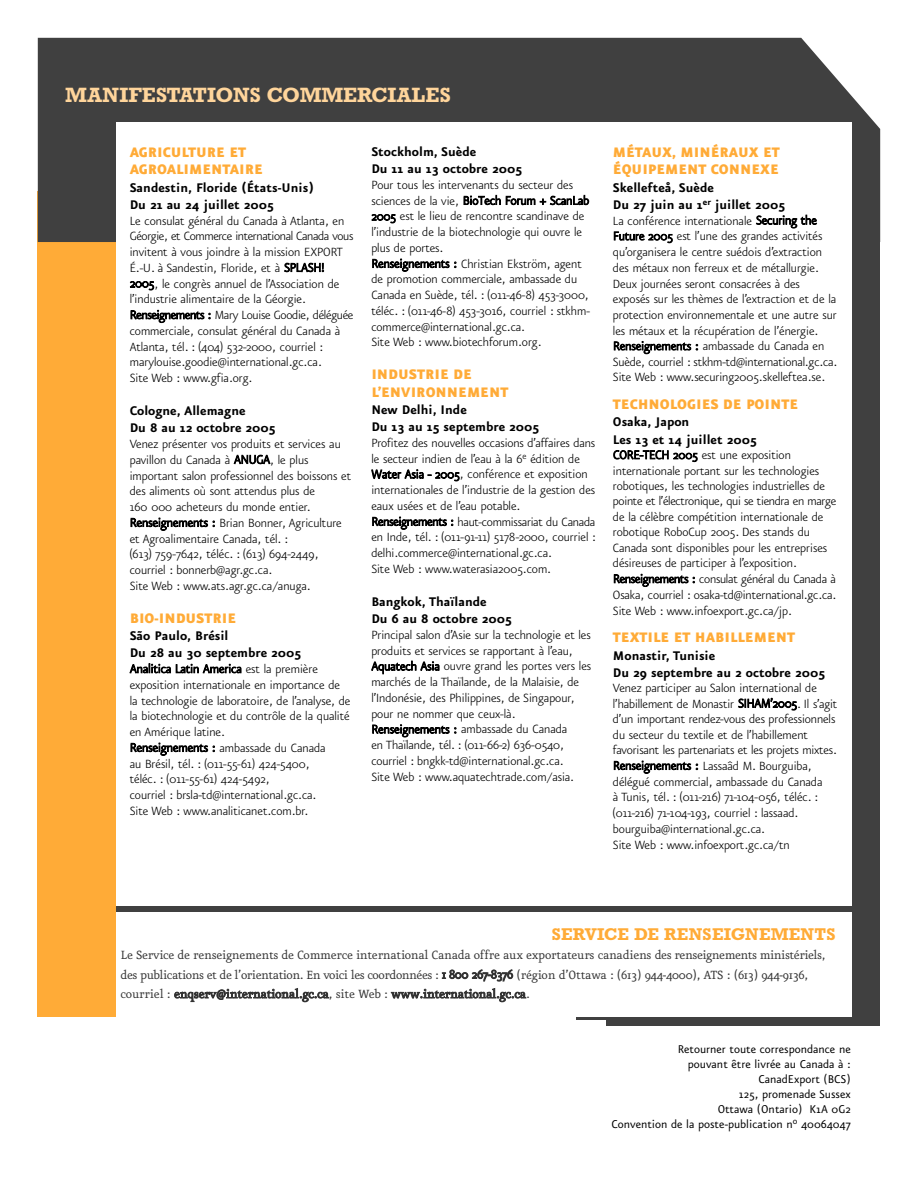
<style>
.page{position:relative;width:918px;height:1188px;background:#fff}
.page>*{position:absolute;margin:0;border:0;box-sizing:border-box;transform-origin:0 0}
.t1{font:700 21px "Rockwell";color:#ffd59b}
.t2{font:700 17.25px "Rockwell";letter-spacing:.01em;color:#ffab37}
.t3{font:900 16.5px/17.2px "Eureka Sans";color:#ffab37}
.t4{font:700 15px/17.2px "Eureka Sans";color:#000}
.t5{font:300 14.25px/15.8px "Eureka Sans";color:#000}
.t6{font:14.25px/19.4px "Eureka";letter-spacing:-.02em;color:#333}
.t7{font:13.5px/15px "Eureka Sans";color:#000;text-align:right}
</style>
<div class="page">
<div style="left:38px;top:191px;width:842px;height:826px;background:#ffab37"></div>
<div style="left:38px;top:38px;width:842px;height:204px;background:#404040"></div>
<div style="left:606px;top:186px;width:274px;height:840px;background:#404040"></div>
<div style="left:116px;top:123px;width:736px;height:894px;background:#fff"></div>
<div style="left:116px;top:907px;width:736px;height:5px;background:#404040"></div>
<hr style="left:577px;top:1017px;width:45px;height:3px;background:#404040">
<h1 class="t1" style="left:65px;top:88px;width:387px">MANIFESTATIONS COMMERCIALES</h1>
<p class="t3" style="left:130px;top:145px;width:135px">AGRICULTURE ET<br>AGROALIMENTAIRE</p>
<p class="t4" style="left:130px;top:180px;width:186px">Sandestin, Floride (États-Unis)<br>Du 21 au 24 juillet 2005</p>
<p class="t5" style="left:130px;top:214px;width:225px">Le consulat général du Canada à Atlanta, en Géorgie, et Commerce international Canada vous invitent à vous joindre à la mission EXPORT É.-U. à Sandestin, Floride, et à SPLASH!<br>2005, le congrès annuel de l’Association de l’industrie alimentaire de la Géorgie.<br>Renseignements : Mary Louise Goodie, déléguée commerciale, consulat général du Canada à Atlanta, tél. : (404) 532-2000, courriel : marylouise.goodie@international.gc.ca.<br>Site Web : www.gfia.org.</p>
<p class="t4" style="left:130px;top:403px;width:148px">Cologne, Allemagne<br>Du 8 au 12 octobre 2005</p>
<p class="t5" style="left:130px;top:437px;width:223px">Venez présenter vos produits et services au pavillon du Canada à ANUGA, le plus important salon professionnel des boissons et des aliments où sont attendus plus de<br>160 000 acheteurs du monde entier.<br>Renseignements : Brian Bonner, Agriculture et Agroalimentaire Canada, tél. :<br>(613) 759-7642, téléc. : (613) 694-2449, courriel : bonnerb@agr.gc.ca.<br>Site Web : www.ats.agr.gc.ca/anuga.</p>
<p class="t3" style="left:130px;top:611px;width:108px">BIO-INDUSTRIE</p>
<p class="t4" style="left:130px;top:628px;width:173px">São Paulo, Brésil<br>Du 28 au 30 septembre 2005</p>
<p class="t5" style="left:130px;top:662px;width:222px">Analitica Latin America est la première exposition internationale en importance de la technologie de laboratoire, de l’analyse, de la biotechnologie et du contrôle de la qualité en Amérique latine.<br>Renseignements : ambassade du Canada<br>au Brésil, tél. : (011-55-61) 424-5400,<br>téléc. : (011-55-61) 424-5492,<br>courriel : brsla-td@international.gc.ca.<br>Site Web : www.analiticanet.com.br.</p>
<p class="t4" style="left:371px;top:144px;width:152px">Stockholm, Suède<br>Du 11 au 13 octobre 2005</p>
<p class="t5" style="left:371px;top:178px;width:220px">Pour tous les intervenants du secteur des sciences de la vie, BioTech Forum + ScanLab 2005 est le lieu de rencontre scandinave de l’industrie de la biotechnologie qui ouvre le plus de portes.<br>Renseignements : Christian Ekström, agent de promotion commerciale, ambassade du Canada en Suède, tél. : (011-46-8) 453-3000, téléc. : (011-46-8) 453-3016, courriel : stkhm&shy;commerce@international.gc.ca.<br>Site Web : www.biotechforum.org.</p>
<p class="t3" style="left:371px;top:368px;width:139px">INDUSTRIE DE<br>L’ENVIRONNEMENT</p>
<p class="t4" style="left:371px;top:402px;width:170px">New Delhi, Inde<br>Du 13 au 15 septembre 2005</p>
<p class="t5" style="left:371px;top:436px;width:226px">Profitez des nouvelles occasions d’affaires dans le secteur indien de l’eau à la 6<sup>e</sup> édition de Water Asia - 2005, conférence et exposition internationales de l’industrie de la gestion des eaux usées et de l’eau potable.<br>Renseignements : haut-commissariat du Canada en Inde, tél. : (011-91-11) 5178-2000, courriel : delhi.commerce@international.gc.ca.<br>Site Web : www.waterasia2005.com.</p>
<p class="t4" style="left:371px;top:594px;width:142px">Bangkok, Thaïlande<br>Du 6 au 8 octobre 2005</p>
<p class="t5" style="left:371px;top:628px;width:221px">Principal salon d’Asie sur la technologie et les produits et services se rapportant à l’eau, Aquatech Asia ouvre grand les portes vers les marchés de la Thaïlande, de la Malaisie, de l’Indonésie, des Philippines, de Singapour, pour ne nommer que ceux-là.<br>Renseignements : ambassade du Canada<br>en Thaïlande, tél. : (011-66-2) 636-0540, courriel : bngkk-td@international.gc.ca.<br>Site Web : www.aquatechtrade.com/asia.</p>
<p class="t3" style="left:613px;top:145px;width:168px">MÉTAUX, MINÉRAUX ET<br>ÉQUIPEMENT CONNEXE</p>
<p class="t4" style="left:613px;top:180px;width:174px">Skellefteå, Suède<br>Du 27 juin au 1<sup>er</sup> juillet 2005</p>
<p class="t5" style="left:613px;top:214px;width:226px">La conférence internationale Securing the Future 2005 est l’une des grandes activités qu’organisera le centre suédois d’extraction des métaux non ferreux et de métallurgie.<br>Deux journées seront consacrées à des exposés sur les thèmes de l’extraction et de la protection environnementale et une autre sur les métaux et la récupération de l’énergie.<br>Renseignements : ambassade du Canada en Suède, courriel : stkhm-td@international.gc.ca.<br>Site Web : www.securing2005.skelleftea.se.</p>
<p class="t3" style="left:613px;top:397px;width:187px">TECHNOLOGIES DE POINTE</p>
<p class="t4" style="left:613px;top:415px;width:145px">Osaka, Japon<br>Les 13 et 14 juillet 2005</p>
<p class="t5" style="left:613px;top:449px;width:225px">CORE-TECH 2005 est une exposition internationale portant sur les technologies robotiques, les technologies industrielles de pointe et l’électronique, qui se tiendra en marge de la célèbre compétition internationale de robotique RoboCup 2005. Des stands du Canada sont disponibles pour les entreprises désireuses de participer à l’exposition.<br>Renseignements : consulat général du Canada à Osaka, courriel : osaka-td@international.gc.ca.<br>Site Web : www.infoexport.gc.ca/jp.</p>
<p class="t3" style="left:613px;top:630px;width:184px">TEXTILE ET HABILLEMENT</p>
<p class="t4" style="left:613px;top:648px;width:214px">Monastir, Tunisie<br>Du 29 septembre au 2 octobre 2005</p>
<p class="t5" style="left:613px;top:682px;width:226px">Venez participer au Salon international de l’habillement de Monastir SIHAM’2005. Il s’agit d’un important rendez-vous des professionnels du secteur du textile et de l’habillement favorisant les partenariats et les projets mixtes.<br>Renseignements : Lassaâd M. Bourguiba, délégué commercial, ambassade du Canada<br>à Tunis, tél. : (011-216) 71-104-056, téléc. : (011-216) 71-104-193, courriel : lassaad. bourguiba@international.gc.ca.<br>Site Web : www.infoexport.gc.ca/tn</p>
<p class="t2" style="left:552px;top:928px;width:285px">SERVICE DE RENSEIGNEMENTS</p>
<p class="t6" style="left:121px;top:945px;width:707px">Le Service de renseignements de Commerce international Canada offre aux exportateurs canadiens des renseignements ministériels, des publications et de l’orientation. En voici les coordonnées : 1 800 267-8376 (région d’Ottawa : (613) 944-4000), ATS : (613) 944-9136, courriel : enqserv@international.gc.ca, site Web : www.international.gc.ca.</p>
<p class="t7" style="left:612px;top:1043px;width:241px">Retourner toute correspondance ne<br>pouvant être livrée au Canada à :<br>CanadExport (BCS)<br>125, promenade Sussex<br>Ottawa (Ontario) K1A 0G2<br>Convention de la poste-publication n<sup>o</sup> 40064047</p>
</div>
